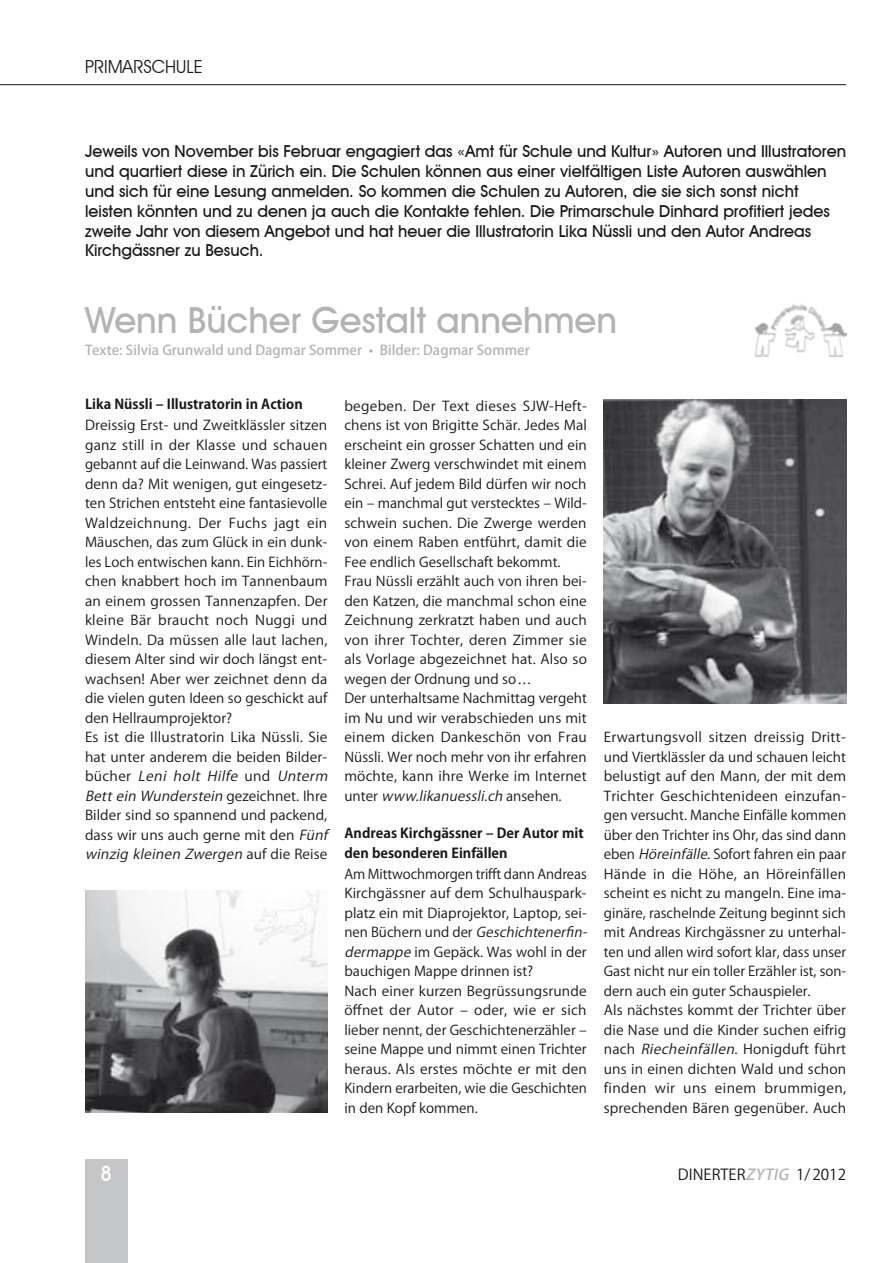
<style>
.page{position:relative;width:893px;height:1263px;background:#fff}
.page>*{position:absolute;margin:0;border:0;box-sizing:border-box;transform-origin:0 0}
.t1{font:500 36px "Avant Garde IT Cby BT";color:#b1b3b4}
.t2{font:500 21px "Avant Garde IT Cby BT";color:#fff}
.t3{font:18px "Avant Garde IT Cby BT";color:#1a171c}
.t4{font:500 16.5px/19.8px "Avant Garde IT Cby BT";color:#1a171c}
.t5{font:15px "Koz Go Pro";color:#1a171c}
.t6{font:13.5px/19.5px "Koz Go Pro";letter-spacing:.005em;color:#1a171c;scale:1.04 1}
.t7{font:13.5px/19.5px "Koz Go Pro";letter-spacing:.005em;color:#1a171c}
.t8{font:700 13.5px/19.5px "Koz Go Pro";color:#1a171c}
.t9{font:500 13.5px "Koz Go Pro";color:#b1b3b4}
.s1{font-style:italic}
.s2{font-weight:500;font-style:italic;color:#b1b3b4}
</style>
<div class="page">
<div style="left:85px;top:1160px;width:43px;height:103px;background:#c4c6c7"></div>
<img style="left:85px;top:890px;width:242px;height:223px">
<img style="left:604px;top:400px;width:242px;height:303px">
<img style="left:754px;top:304px;width:92px;height:52px">
<hr style="left:0;top:84px;width:846px;height:1px;background:#1a171c">
<h3 class="t3" style="left:85px;top:55px;width:119px">PRIMARSCHULE</h3>
<p class="t4" style="left:85px;top:141px;width:763px">Jeweils von November bis Februar engagiert das «Amt für Schule und Kultur» Autoren und Illustratoren und quartiert diese in Zürich ein. Die Schulen können aus einer vielfältigen Liste Autoren auswählen und sich für eine Lesung anmelden. So kommen die Schulen zu Autoren, die sie sich sonst nicht leisten könnten und zu denen ja auch die Kontakte fehlen. Die Primarschule Dinhard profitiert jedes zweite Jahr von diesem Angebot und hat heuer die Illustratorin Lika Nüssli und den Autor Andreas Kirchgässner zu Besuch.</p>
<h1 class="t1" style="left:85px;top:298px;width:534px">Wenn Bücher Gestalt annehmen</h1>
<p class="t9" style="left:85px;top:341px;width:446px">Texte: Silvia Grunwald und Dagmar Sommer • Bilder: Dagmar Sommer</p>
<p class="t8" style="left:85px;top:395px;width:219px">Lika Nüssli – Illustratorin in Action</p>
<p class="t6" style="left:85px;top:416px;width:238px">Dreissig Erst- und Zweitklässler sitzen ganz still in der Klasse und schauen gebannt auf die Leinwand. Was passiert denn da? Mit wenigen, gut eingesetz&shy;ten Strichen entsteht eine fantasievolle Waldzeichnung. Der Fuchs jagt ein Mäuschen, das zum Glück in ein dunk&shy;les Loch entwischen kann. Ein Eichhörn&shy;chen knabbert hoch im Tannenbaum an einem grossen Tannenzapfen. Der kleine Bär braucht noch Nuggi und Windeln. Da müssen alle laut lachen, diesem Alter sind wir doch längst ent&shy;wachsen! Aber wer zeichnet denn da die vielen guten Ideen so geschickt auf den Hellraumprojektor?<br>Es ist die Illustratorin Lika Nüssli. Sie hat unter anderem die beiden Bilder&shy;b ü c h e r <span class="s1">Leni holt Hilfe</span> u n d <span class="s1">Unterm Bettein Wunderstein</span> g eze i c h n et . I h re Bilder sind so spannend und packend, dass wir uns auch gerne mit den <span class="s1">Fünf winzig kleinen Zwergen</span> a u f d i e R e i s e</p>
<p class="t6" style="left:344px;top:396px;width:235px">begeben. Der Text dieses SJW-Heft&shy;chens ist von Brigitte Schär. Jedes Mal erscheint ein grosser Schatten und ein kleiner Zwerg verschwindet mit einem Schrei. Auf jedem Bild dürfen wir noch ein – manchmal gut verstecktes – Wild&shy;schwein suchen. Die Zwerge werden von einem Raben entführt, damit die Fee endlich Gesellschaft bekommt.<br>Frau Nüssli erzählt auch von ihren bei&shy;den Katzen, die manchmal schon eine Zeichnung zerkratzt haben und auch von ihrer Tochter, deren Zimmer sie als Vorlage abgezeichnet hat. Also so wegen der Ordnung und so. . .<br>Der unterhaltsame Nachmittag vergeht im Nu und wir verabschieden uns mit einem dicken Dankeschön von Frau Nüssli. Wer noch mehr von ihr erfahren möchte, kann ihre Werke im Internet u n te r <span class="s1">www.likanuessli.ch</span> a n s e h e n .</p>
<p class="t8" style="left:344px;top:824px;width:241px">Andreas Kirchgässner – Der Autor mit den besonderen Einfällen</p>
<p class="t7" style="left:344px;top:864px;width:247px">Am Mittwochmorgen trifft dann Andreas Kirchgässner auf dem Schulhauspark&shy;platz ein mit Diaprojektor, Laptop, sei&shy;n e n B ü c h e r n u n d d e r <span class="s1">Geschichtenerfin&shy;dermappe</span> im Gepäck. Was wohl in der bauchigen Mappe drinnen ist?<br>Nach einer kurzen Begrüssungsrunde öffnet der Autor – oder, wie er sich lieber nennt, der Geschichtenerzähler – seine Mappe und nimmt einen Trichter heraus. Als erstes möchte er mit den Kindern erarbeiten, wie die Geschichten in den Kopf kommen.</p>
<p class="t6" style="left:604px;top:728px;width:235px">Erwartungsvoll sitzen dreissig Dritt&shy;und Viertklässler da und schauen leicht belustigt auf den Mann, der mit dem Trichter Geschichtenideen einzufan&shy;gen versucht. Manche Einfälle kommen über den Trichter ins Ohr, das sind dann eben <span class="s1">Höreinfälle</span>. Sofort fahren ein paar Hände in die Höhe, an Höreinfällen scheint es nicht zu mangeln. Eine ima&shy;ginäre, raschelnde Zeitung beginnt sich mit Andreas Kirchgässner zu unterhal&shy;ten und allen wird sofort klar, dass unser Gast nicht nur ein toller Erzähler ist, son&shy;dern auch ein guter Schauspieler.<br>Als nächstes kommt der Trichter über die Nase und die Kinder suchen eifrig nach <span class="s1">Riecheinfällen</span>. Honigduft führt uns in einen dichten Wald und schon finden wir uns einem brummigen, sprechenden Bären gegenüber. Auch</p>
<h2 class="t2" style="left:100px;top:1161px;width:14px">8</h2>
<p class="t5" style="left:678px;top:1165px;width:170px">DINERTER<span class="s2">ZYTIG</span> 1/2012</p>
</div>
